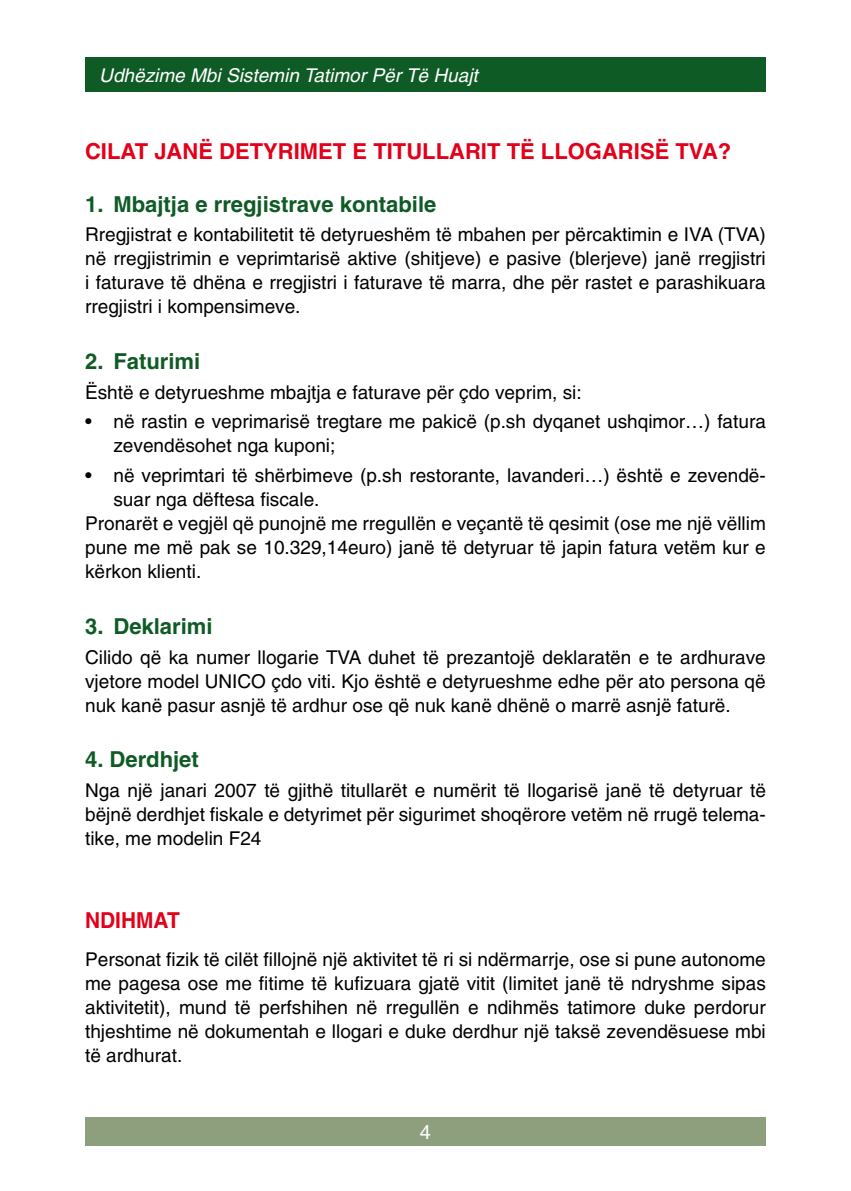
<style>
.page{position:relative;width:851px;height:1191px;background:#fff}
.page>*{position:absolute;margin:0;border:0;box-sizing:border-box;transform-origin:0 0}
.t1{font:700 22px "Helvetica";color:#0f5b26}
.t2{font:700 22px "Helvetica";color:#e2001a}
.t3{font:700 22px "Helvetica";color:#e2001a;scale:.95 1}
.t4{font:19px/24px "Helvetica";color:#000;text-align:justify}
.t5{font:italic 19px "Helvetica";color:#fff}
</style>
<div class="page">
<div style="left:85px;top:57px;width:680px;height:35px;background:#0f5b26"></div>
<div style="left:85px;top:1117px;width:680px;height:28px;background:#8d9f7c"></div>
<p class="t5" style="left:99px;top:64px;width:380px">Udhëzime Mbi Sistemin Tatimor Për Të Huajt</p>
<p class="t2" style="left:85px;top:138px;width:85px">CILAT JANË</p>
<p class="t2" style="left:219px;top:138px;width:16px">DET</p>
<p class="t2" style="left:263px;top:138px;width:29px">YRIMET</p>
<p class="t2" style="left:352px;top:138px;width:111px">E TITULLARIT</p>
<p class="t2" style="left:506px;top:138px;width:226px">TË LLOGARISË TVA?</p>
<p class="t1" style="left:85px;top:190px;width:353px">1. M bajtja e rregjistrave kontabile</p>
<p class="t4" style="left:85px;top:223px;width:682px">Rregjistrat e kontabilitetit të detyrueshëm të mbahen per përcaktimin e IVA (TVA) në rregjistrimin e veprimtarisë aktive (shitjeve) e pasive (blerjeve) janë rregjistri i faturave të dhëna e rregjistri i faturave të marra, dhe për rastet e parashikuara rregjistri i kompensimeve.</p>
<p class="t1" style="left:85px;top:348px;width:117px">2. Faturimi</p>
<p class="t4" style="left:85px;top:380px;width:498px">Është e detyrueshme mbajtja e faturave për çdo veprim, si:</p>
<p class="t4" style="left:113px;top:410px;width:654px;text-indent:-28px">• në rastin e veprimarisë tregtare me pakicë (p.sh dyqanet ushqimor…) fatura zevendësohet nga kuponi;</p>
<p class="t4" style="left:85px;top:463px;width:682px">• në veprimtari të shërbimeve (p.sh restorante, lavanderi…) është e zevendë-</p>
<p class="t4" style="left:113px;top:487px;width:207px">suar nga dëftesa fiscale.</p>
<p class="t4" style="left:85px;top:511px;width:682px">Pronarët e vegjël që punojnë me rregullën e veçantë të qesimit (ose me një vëllim</p>
<p class="t4" style="left:85px;top:535px;width:682px">pune me më pak se 10.329,14euro) janë të detyruar të japin fatura vetëm kur e</p>
<p class="t4" style="left:85px;top:559px;width:118px">kërkon klienti.</p>
<p class="t1" style="left:85px;top:612px;width:129px">3. Deklarimi</p>
<p class="t4" style="left:85px;top:645px;width:682px">Cilido që ka numer llogarie TVA duhet të prezantojë deklaratën e te ardhurave vjetore model UNICO çdo viti. Kjo është e detyrueshme edhe për ato persona që nuk kanë pasur asnjë të ardhur ose që nuk kanë dhënë o marrë asnjë faturë.</p>
<p class="t1" style="left:85px;top:746px;width:115px">4. Derdhjet</p>
<p class="t4" style="left:85px;top:778px;width:682px">Nga një janari 2007 të gjithë titullarët e numërit të llogarisë janë të detyruar të bëjnë derdhjet fiskale e detyrimet për sigurimet shoqërore vetëm në rrugë telema&shy;tike, me modelin F24</p>
<p class="t3" style="left:85px;top:906px;width:15px">NDIHMAT</p>
<p class="t4" style="left:85px;top:947px;width:682px">Personat fizik të cilët fillojnë një aktivitet të ri si ndërmarrje, ose si pune autonome me pagesa ose me fitime të kufizuara gjatë vitit (limitet janë të ndryshme sipas aktivitetit), mund të perfshihen në rregullën e ndihmës tatimore duke perdorur thjeshtime në dokumentah e llogari e duke derdhur një taksë zevendësuese mbi të ardhurat.</p>
</div>
